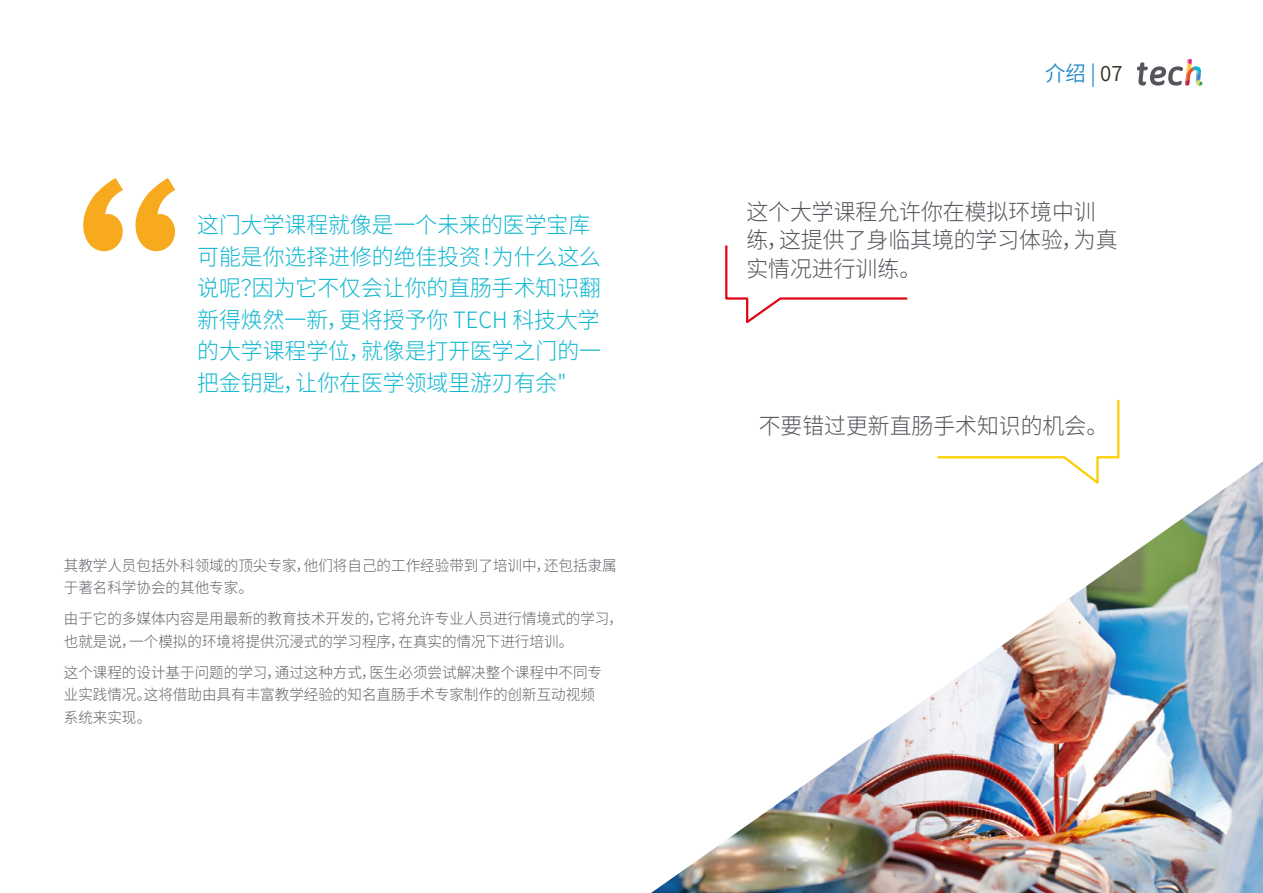
<style>
.page{position:relative;width:1263px;height:893px;background:#fff}
.page>*{position:absolute;margin:0;border:0;box-sizing:border-box;transform-origin:0 0}
.t1{font:300 22.5px/31.5px "Source Han Sans CN";color:#0fb6cf}
.t2{font:300 22.5px/28.5px "Source Han Sans CN";color:#52555b}
.t3{font:21px "Source Han Sans CN";color:#2488c9}
.t4{font:300 15px/22.5px "Source Han Sans CN";color:#61646a}
.s1{color:#312e20}
</style>
<div class="page">
<svg style="left:83px;top:178px;width:92px;height:73px"></svg>
<svg style="left:937px;top:400px;width:183px;height:61px"></svg>
<img style="left:651px;top:461px;width:612px;height:432px">
<svg style="left:725px;top:245px;width:183px;height:79px"></svg>
<svg style="left:1137px;top:59px;width:65px;height:27px"></svg>
<h1 class="t1" style="left:197px;top:210px;width:405px">这门大学课程就像是一个未来的医学宝库可能是你选择进修的绝佳投资！为什么这么说呢？因为它不仅会让你的直肠手术知识翻新得焕然一新，更将授予你 TECH 科技大学的大学课程学位，就像是打开医学之门的一把金钥匙，让你在医学领域里游刃有余"</h1>
<p class="t4" style="left:64px;top:554px;width:554px">其教学人员包括外科领域的顶尖专家，他们将自己的工作经验带到了培训中，还包括隶属于著名科学协会的其他专家。</p>
<p class="t4" style="left:64px;top:608px;width:561px">由于它的多媒体内容是用最新的教育技术开发的，它将允许专业人员进行情境式的学习，也就是说，一个模拟的环境将提供沉浸式的学习程序，在真实的情况下进行培训。</p>
<p class="t4" style="left:64px;top:661px;width:540px">这个课程的设计基于问题的学习，通过这种方式，医生必须尝试解决整个课程中不同专业实践情况。这将借助由具有丰富教学经验的知名直肠手术专家制作的创新互动视频系统来实现。</p>
<h2 class="t3" style="left:1045px;top:61px;width:79px">介绍 | <span class="s1">07</span></h2>
<h1 class="t2" style="left:746px;top:198px;width:373px">这个大学课程允许你在模拟环境中训练，这提供了身临其境的学习体验，为真实情况进行训练。</h1>
<h1 class="t2" style="left:759px;top:412px;width:351px">不要错过更新直肠手术知识的机会。</h1>
</div>
